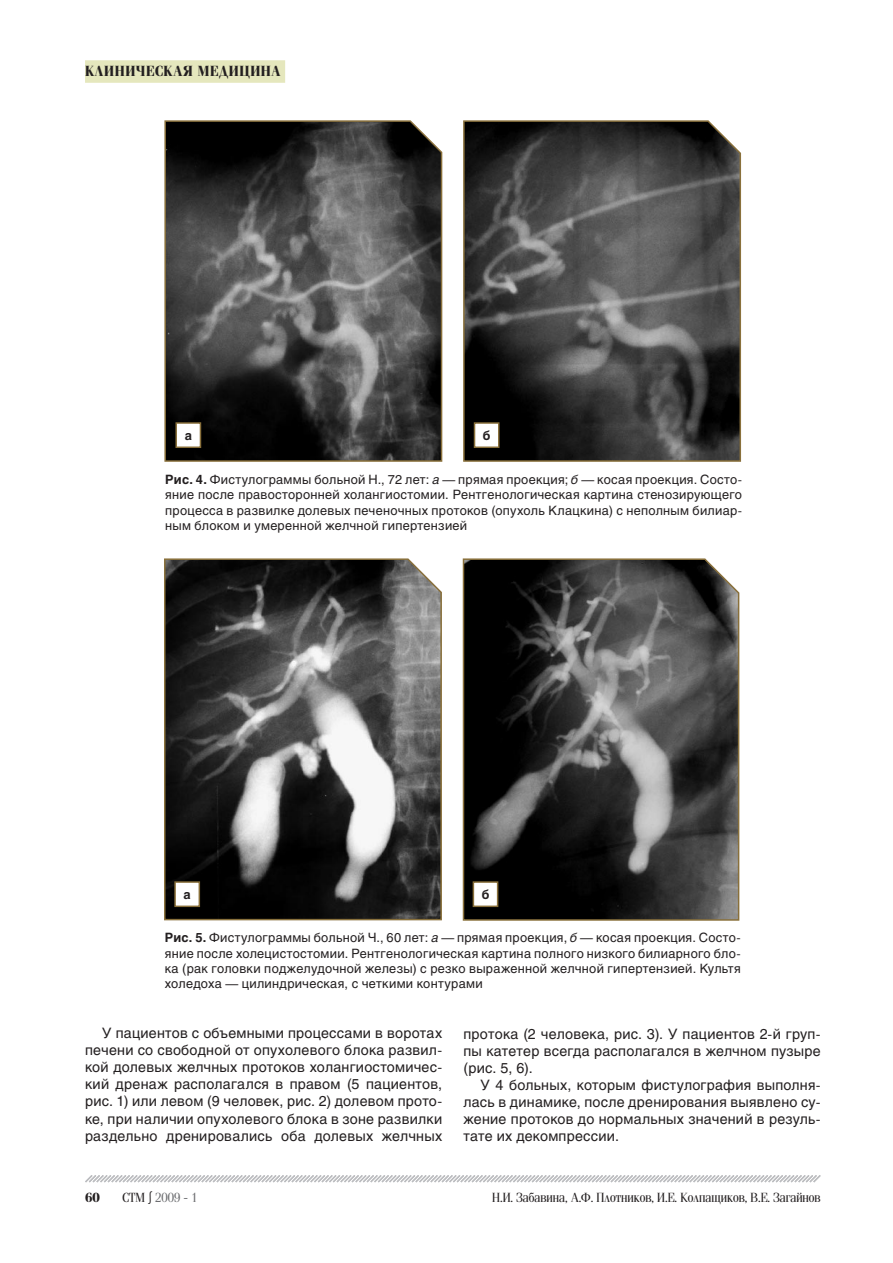
<style>
.page{position:relative;width:893px;height:1263px;background:#fff}
.page>*{position:absolute;margin:0;border:0;box-sizing:border-box;transform-origin:0 0}
.t1{font:700 15px "Simeiz";letter-spacing:.04em;color:#231f20}
.Основной_текст{font:14.25px/17.1px "Helios C";letter-spacing:.015em;color:#231f20;text-align:justify}
.work2{font:13.5px "Simeiz";color:#231f20}
.t2{font:13.5px "Simeiz";color:#6c6d70}
.t3{font:700 13.5px "Simeiz";color:#231f20}
.Подрис_подпись{font:12.75px/15.3px "Helios C";letter-spacing:.02em;color:#231f20;text-align:justify}
.Подрис_подпись-2{font:700 12.75px "Helios C";color:#231f20}
.s1{font-weight:700}
.s2{font-style:italic}
.s3{color:#231f20}
.s4{font-family:"Myriad Pro";color:#231f20}
</style>
<div class="page">
<div style="left:85px;top:60px;width:200px;height:23px;background:#e5e7bd"></div>
<svg style="left:85px;top:1175px;width:736px;height:8px"></svg>
<svg style="left:164px;top:120px;width:279px;height:342px;background:#464544"></svg>
<svg style="left:463px;top:120px;width:279px;height:342px;background:#454443"></svg>
<div style="left:176px;top:423px;width:24px;height:24px;background:#fff"></div>
<div style="left:175px;top:422px;width:26px;height:26px;border:2px solid #89703b"></div>
<div style="left:474px;top:423px;width:25px;height:24px;background:#fff"></div>
<div style="left:474px;top:422px;width:25px;height:26px;border:2px solid #89703b"></div>
<svg style="left:164px;top:558px;width:278px;height:363px;background:#50504f"></svg>
<svg style="left:462px;top:558px;width:278px;height:363px;background:#3f3e3d"></svg>
<div style="left:175px;top:882px;width:24px;height:24px;background:#fff"></div>
<div style="left:174px;top:881px;width:26px;height:26px;border:2px solid #89703b"></div>
<div style="left:473px;top:882px;width:25px;height:24px;background:#fff"></div>
<div style="left:473px;top:881px;width:25px;height:26px;border:2px solid #89703b"></div>
<p class="t1" style="left:85px;top:63px;width:197px">клиническая медицина</p>
<p class="Подрис_подпись-2" style="left:185px;top:428px;width:9px">а</p>
<p class="Подрис_подпись-2" style="left:483px;top:428px;width:9px">б</p>
<p class="Подрис_подпись" style="left:165px;top:472px;width:578px"><span class="s1">Рис. 4.</span> Фистулограммы больной Н., 72 лет: <span class="s2">а</span> — прямая проекция; <span class="s2">б</span> — косая проекция. Состо&shy;яние после правосторонней холангиостомии. Рентгенологическая картина стенозирующего процесса в развилке долевых печеночных протоков (опухоль Клацкина) с неполным билиар&shy;ным блоком и умеренной желчной гипертензией</p>
<p class="Подрис_подпись-2" style="left:184px;top:887px;width:9px">а</p>
<p class="Подрис_подпись-2" style="left:482px;top:887px;width:9px">б</p>
<p class="Подрис_подпись" style="left:165px;top:930px;width:577px"><span class="s1">Рис. 5.</span> Фистулограммы больной Ч., 60 лет: <span class="s2">а</span> — прямая проекция, <span class="s2">б</span> — косая проекция. Состо&shy;яние после холецистостомии. Рентгенологическая картина полного низкого билиарного бло&shy;ка (рак головки поджелудочной железы) с резко выраженной желчной гипертензией. Культя холедоха — цилиндрическая, с четкими контурами</p>
<p class="Основной_текст" style="left:85px;top:1024px;width:359px;text-indent:17px">У пациентов с объемными процессами в воротах печени со свободной от опухолевого блока развил&shy;кой долевых желчных протоков холангиостомичес&shy;кий дренаж располагался в правом (5 пациентов, рис. 1) или левом (9 человек, рис. 2) долевом прото&shy;ке, при наличии опухолевого блока в зоне развилки раздельно дренировались оба долевых желчных</p>
<p class="Основной_текст" style="left:463px;top:1025px;width:359px">протока (2 человека, рис. 3). У пациентов 2-й груп&shy;пы катетер всегда располагался в желчном пузыре (рис. 5, 6).</p>
<p class="Основной_текст" style="left:463px;top:1076px;width:359px;text-indent:17px">У 4 больных, которым фистулография выполня&shy;лась в динамике, после дренирования выявлено су&shy;жение протоков до нормальных значений в резуль&shy;тате их декомпрессии.</p>
<p class="t3" style="left:85px;top:1190px;width:16px">60</p>
<p class="t2" style="left:123px;top:1191px;width:76px"><span class="s3">СТМ</span> <span class="s4">∫</span> 2009 - 1</p>
<p class="work2" style="left:492px;top:1191px;width:330px">Н.И. Забавина, А.Ф. Плотников, И.Е. Колпащиков, В.Е. Загайнов</p>
</div>
